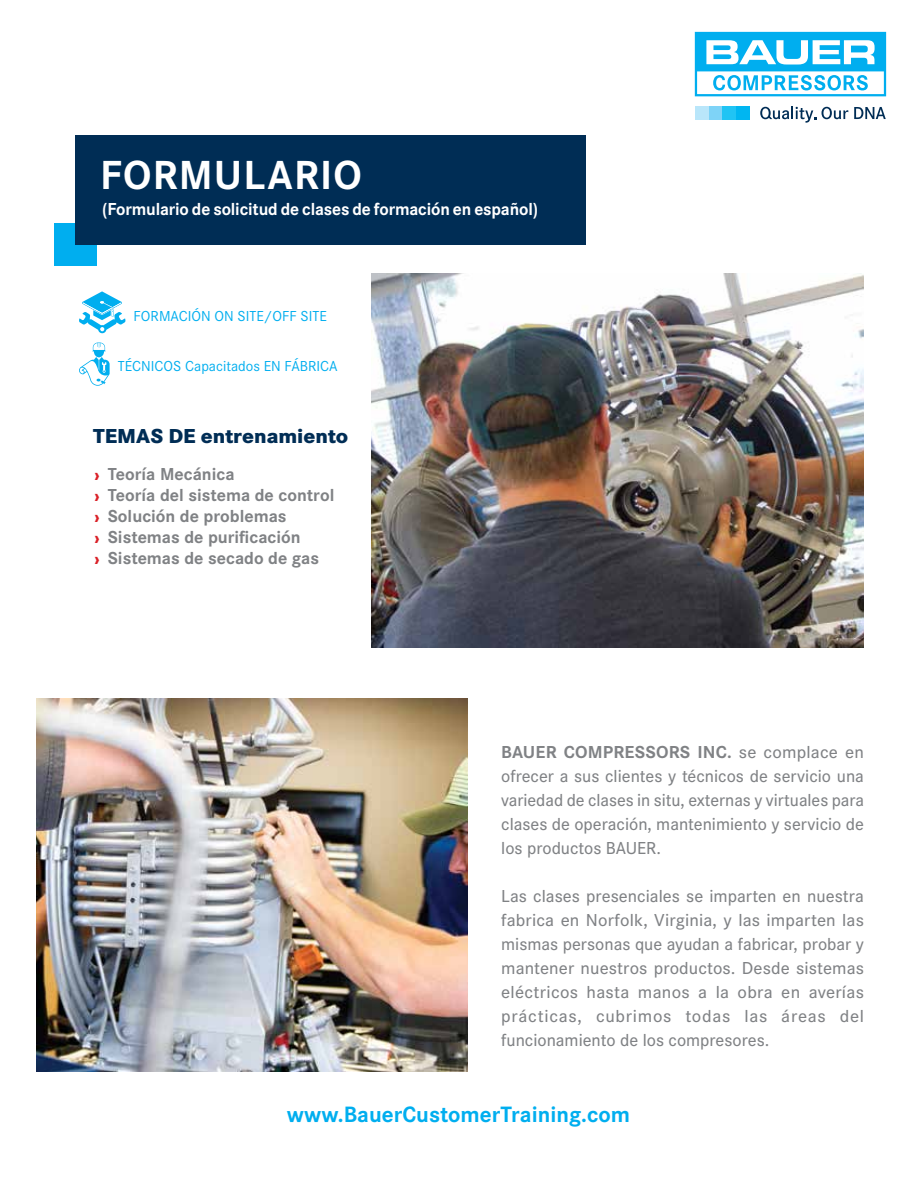
<style>
.page{position:relative;width:918px;height:1188px;background:#fff}
.page>*{position:absolute;margin:0;border:0;box-sizing:border-box;transform-origin:0 0}
.t1{font:700 42.15px "Corporate S Pro";letter-spacing:.03em;color:#fff}
.t2{font:700 23.1px "Corporate S Pro";color:#00aeef}
.t3{font:800 21px "Corporate S Pro";color:#002d55}
.t4{font:500 18px/24px "Corporate S Pro";color:#808285;text-align:justify}
.t5{font:700 18px/21px "Corporate S Pro";color:#808285}
.t6{font:700 18px "Corporate S Pro";letter-spacing:-.01em;color:#fff}
.t7{font:15px "Corporate S Pro";color:#00aeef}
.s1{font-weight:800;font-size:15px;color:#da2128}
.s2{font-weight:700}
</style>
<div class="page">
<svg style="left:695px;top:32px;width:191px;height:64px"></svg>
<svg style="left:822px;top:107px;width:26px;height:12px"></svg>
<svg style="left:854px;top:107px;width:32px;height:12px"></svg>
<svg style="left:760px;top:107px;width:56px;height:16px"></svg>
<div style="left:736px;top:106px;width:13px;height:14px;background:#00b6f1"></div>
<div style="left:722px;top:106px;width:14px;height:14px;background:#20c4f4"></div>
<div style="left:708px;top:106px;width:14px;height:14px;background:#7ed3f7"></div>
<div style="left:695px;top:106px;width:13px;height:14px;background:#b9e6fa"></div>
<svg style="left:79px;top:291px;width:47px;height:42px"></svg>
<svg style="left:79px;top:343px;width:31px;height:43px"></svg>
<div style="left:54px;top:224px;width:42px;height:42px;background:#00aeef"></div>
<div style="left:75px;top:135px;width:510px;height:110px;background:#002d55"></div>
<img style="left:37px;top:699px;width:431px;height:372px">
<img style="left:371px;top:273px;width:493px;height:375px">
<h1 class="t1" style="left:100px;top:142px;width:263px">FORMULARIO</h1>
<p class="t6" style="left:102px;top:195px;width:437px">(Formulario de solicitud de clases de formación en español)</p>
<p class="t7" style="left:134px;top:306px;width:195px">FORMACIÓN ON SITE/OFF SITE</p>
<p class="t7" style="left:118px;top:355px;width:221px">TÉCNICOS Capacitados EN FÁBRICA</p>
<p class="t3" style="left:93px;top:419px;width:257px">TEMAS DE entrenamiento</p>
<p class="t5" style="left:94px;top:462px;width:242px"><span class="s1">›</span> Teoría Mecánica<br><span class="s1">›</span> Teoría del sistema de control <span class="s1">›</span> Solución de problemas<br><span class="s1">›</span> Sistemas de purificación<br><span class="s1">›</span> Sistemas de secado de gas</p>
<p class="t4" style="left:501px;top:739px;width:364px"><span class="s2">BAUER COMPRESSORS INC.</span> se complace en ofrecer a sus clientes y técnicos de servicio una variedad de clases in situ, externas y virtuales para clases de operación, mantenimiento y servicio de los productos BAUER.</p>
<p class="t4" style="left:501px;top:883px;width:364px">Las clases presenciales se imparten en nuestra fabrica en Norfolk, Virginia, y las imparten las mismas personas que ayudan a fabricar, probar y mantener nuestros productos. Desde sistemas eléctricos hasta manos a la obra en averías prácticas, cubrimos todas las áreas del funcionamiento de los compresores.</p>
<p class="t2" style="left:287px;top:1097px;width:345px">www.BauerCustomerTraining.com</p>
</div>
